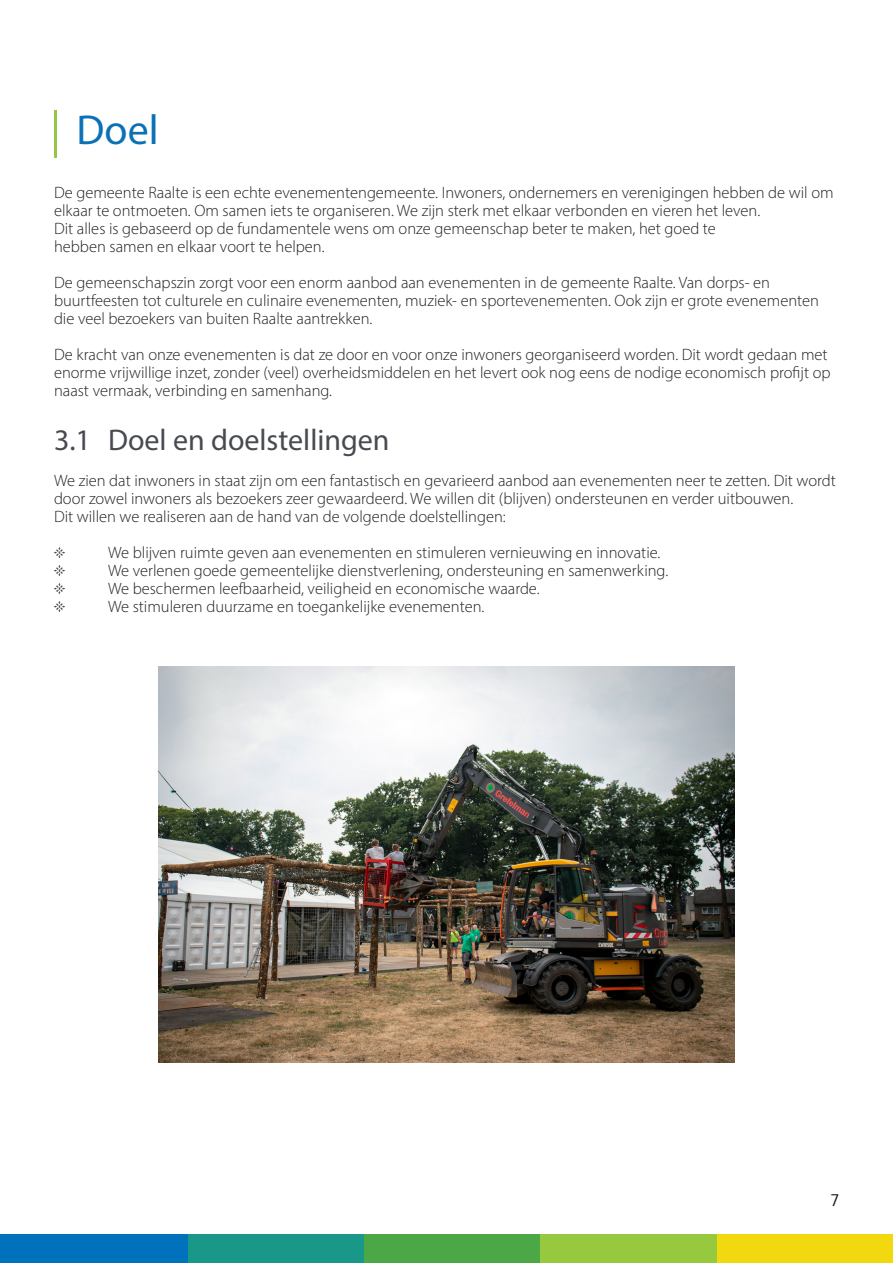
<style>
.page{position:relative;width:893px;height:1263px;background:#fff}
.page>*{position:absolute;margin:0;border:0;box-sizing:border-box;transform-origin:0 0}
.t1{font:42px "Myriad Pro";color:#0a71b6}
.t2{font:30px "Myriad Pro";color:#474a50}
.t3{font:18px "Ciutadella";color:#231f20}
.t4{font:300 16.5px/18px "Myriad Pro";color:#231f20}
</style>
<div class="page">
<div style="left:0;top:1234px;width:189px;height:29px;background:#0072bc"></div>
<div style="left:189px;top:1234px;width:176px;height:29px;background:#199889"></div>
<div style="left:365px;top:1234px;width:176px;height:29px;background:#4ca847"></div>
<div style="left:541px;top:1234px;width:176px;height:29px;background:#96c93e"></div>
<div style="left:717px;top:1234px;width:176px;height:29px;background:#f2d80f"></div>
<svg style="left:54px;top:547px;width:11px;height:11px"></svg>
<svg style="left:54px;top:565px;width:11px;height:11px"></svg>
<svg style="left:54px;top:583px;width:11px;height:11px"></svg>
<svg style="left:54px;top:601px;width:11px;height:11px"></svg>
<hr style="left:54px;top:110px;width:3px;height:48px;background:#96c649">
<img style="left:158px;top:666px;width:577px;height:396px">
<p class="t1" style="left:76px;top:104px;width:84px">Doel</p>
<p class="t4" style="left:54px;top:183px;width:781px">De gemeente Raalte is een echte evenementengemeente. Inwoners, ondernemers en verenigingen hebben de wil om elkaar te ontmoeten. Om samen iets te organiseren. We zijn sterk met elkaar verbonden en vieren het leven.<br>Dit alles is gebaseerd op de fundamentele wens om onze gemeenschap beter te maken, het goed te<br>hebben samen en elkaar voort te helpen.</p>
<p class="t4" style="left:54px;top:273px;width:766px">De gemeenschapszin zorgt voor een enorm aanbod aan evenementen in de gemeente Raalte. Van dorps- en buurtfeesten tot culturele en culinaire evenementen, muziek- en sportevenementen. Ook zijn er grote evenementen die veel bezoekers van buiten Raalte aantrekken.</p>
<p class="t4" style="left:54px;top:345px;width:778px">De kracht van onze evenementen is dat ze door en voor onze inwoners georganiseerd worden. Dit wordt gedaan met enorme vrijwillige inzet, zonder (veel) overheidsmiddelen en het levert ook nog eens de nodige economisch profijt op naast vermaak, verbinding en samenhang.</p>
<p class="t2" style="left:54px;top:421px;width:337px">3.1 Doel en doelstellingen</p>
<p class="t4" style="left:54px;top:471px;width:783px">We zien dat inwoners in staat zijn om een fantastisch en gevarieerd aanbod aan evenementen neer te zetten. Dit wordt door zowel inwoners als bezoekers zeer gewaardeerd. We willen dit (blijven) ondersteunen en verder uitbouwen.<br>Dit willen we realiseren aan de hand van de volgende doelstellingen:</p>
<p class="t4" style="left:108px;top:543px;width:554px">We blijven ruimte geven aan evenementen en stimuleren vernieuwing en innovatie.</p>
<p class="t4" style="left:108px;top:561px;width:562px">We verlenen goede gemeentelijke dienstverlening, ondersteuning en samenwerking.</p>
<p class="t4" style="left:108px;top:579px;width:433px">We beschermen leefbaarheid, veiligheid en economische waarde.</p>
<p class="t4" style="left:108px;top:597px;width:378px">We stimuleren duurzame en toegankelijke evenementen.</p>
<p class="t3" style="left:831px;top:1190px;width:10px">7</p>
</div>
